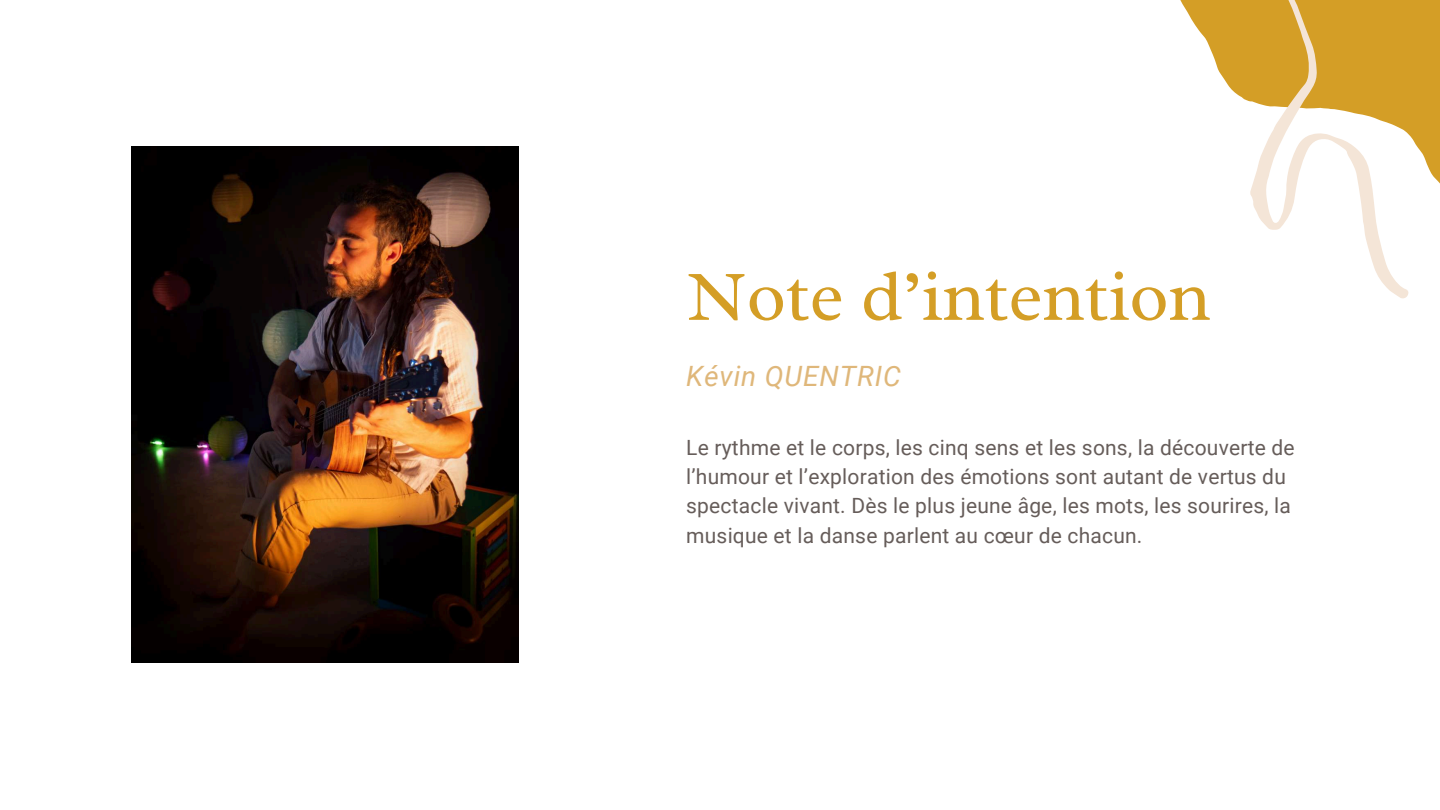
<style>
.page{position:relative;width:1440px;height:810px;background:#fff}
.page>*{position:absolute;margin:0;border:0;box-sizing:border-box;transform-origin:0 0}
.t1{font:72px "Radley";color:#d49e26}
.t2{font:italic 28px "Roboto";letter-spacing:.03em;color:#dfb77a}
.t3{font:21px/29.2px "Roboto";letter-spacing:.01em;color:#665d5a}
</style>
<div class="page">
<div style="left:1424px;top:0;width:16px;height:184px;background:#d49e26"></div>
<svg style="left:1180px;top:0;width:244px;height:299px"></svg>
<img style="left:132px;top:147px;width:387px;height:516px">
<h1 class="t1" style="left:686px;top:250px;width:526px">Note d’intention</h1>
<h2 class="t2" style="left:686px;top:360px;width:216px">Kévin QUENTRIC</h2>
<p class="t3" style="left:686px;top:433px;width:610px">Le rythme et le corps, les cinq sens et les sons, la découverte de l’humour et l’exploration des émotions sont autant de vertus du spectacle vivant. Dès le plus jeune âge, les mots, les sourires, la musique et la danse parlent au cœur de chacun.</p>
</div>
